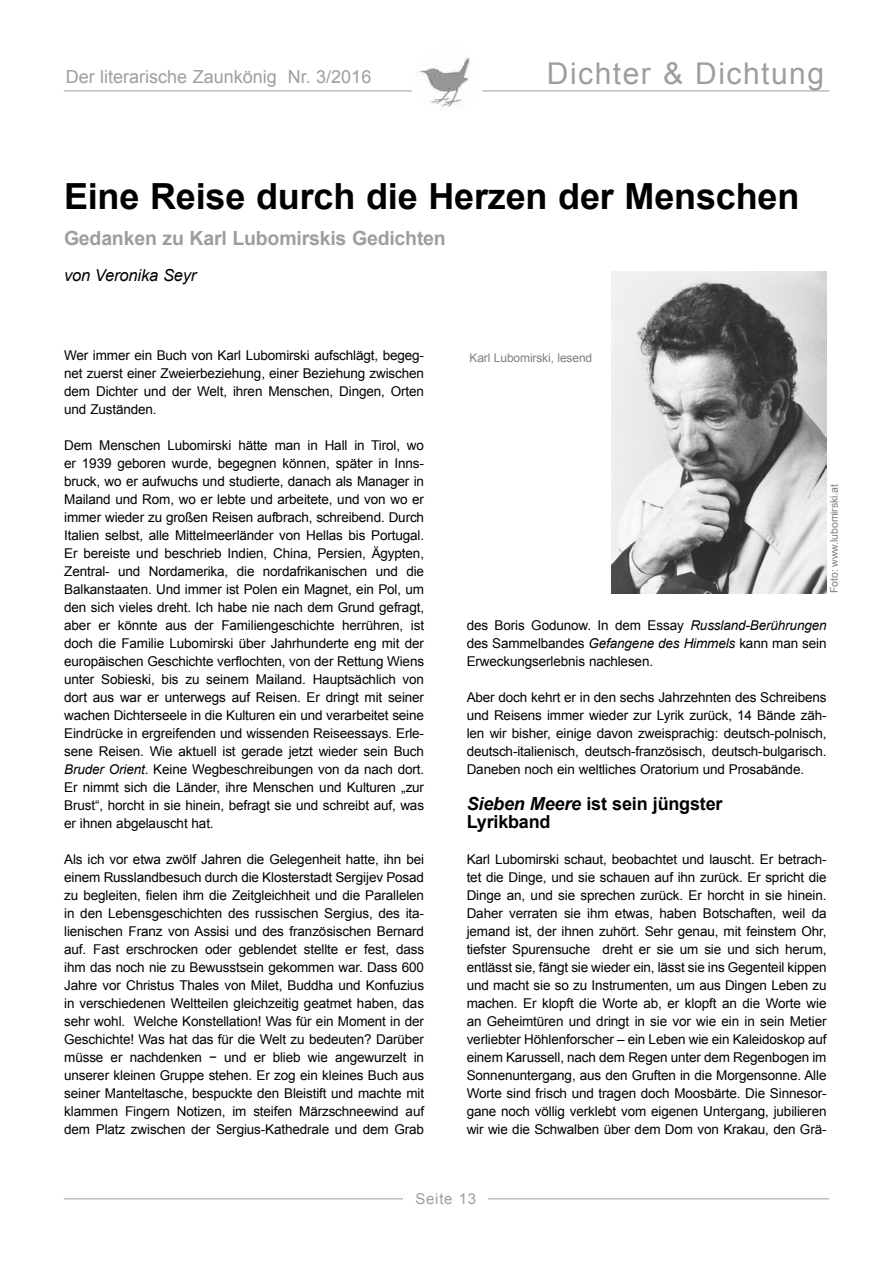
<style>
.page{position:relative;width:893px;height:1263px;background:#fff}
.page>*{position:absolute;margin:0;border:0;box-sizing:border-box;transform-origin:0 0}
.t1{font:700 36px "Arial";letter-spacing:-.005em;color:#000}
.t2{font:30px "Arial";letter-spacing:.05em;color:#9c9e9f}
.t3{font:700 19.5px "Arial";letter-spacing:-.01em;color:#9c9e9f}
.t4{font:700 18px/18px "Arial";letter-spacing:-.01em;color:#000}
.t5{font:18px "Arial";color:#9c9e9f}
.t6{font:italic 16.5px "Arial";letter-spacing:-.01em;color:#000}
.t7{font:15px "Arial";letter-spacing:.05em;color:#9c9e9f}
.t8{font:13.5px/18px "Arial";letter-spacing:-.01em;color:#000;text-align:justify}
.t9{font:12px "Arial";letter-spacing:-.01em;color:#808080}
.t10{font:10.5px "Arial";letter-spacing:-.01em;color:#808080}
.s1{font-style:italic}
</style>
<div class="page">
<img style="left:611px;top:272px;width:215px;height:321px">
<hr style="left:64px;top:91px;width:765px;height:1px;background:#9c9e9f">
<div style="left:410px;top:45px;width:69px;height:69px;background:#fff;border-radius:50%"></div>
<hr style="left:64px;top:1198px;width:765px;height:1px;background:#9c9e9f">
<div style="left:404px;top:1191px;width:84px;height:27px;background:#fff"></div>
<img style="left:417px;top:58px;width:63px;height:52px">
<div style="left:415px;top:45px;width:69px;height:69px;border:1px solid #fff;border-radius:50%"></div>
<h3 class="t5" style="left:66px;top:65px;width:307px">Der literarische Zaunkönig Nr. 3/2016</h3>
<h2 class="t2" style="left:547px;top:54px;width:279px">Dichter &amp; Dichtung</h2>
<h1 class="t1" style="left:64px;top:173px;width:737px">Eine Reise durch die Herzen der Menschen</h1>
<h3 class="t3" style="left:64px;top:226px;width:383px">Gedanken zu Karl Lubomirskis Gedichten</h3>
<p class="t6" style="left:64px;top:265px;width:134px">von Veronika Seyr</p>
<p class="t8" style="left:64px;top:346px;width:361px">Wer immer ein Buch von Karl Lubomirski aufschlägt, begeg&shy;net zuerst einer Zweierbeziehung, einer Beziehung zwischen dem Dichter und der Welt, ihren Menschen, Dingen, Orten und Zuständen.</p>
<p class="t8" style="left:64px;top:436px;width:361px">Dem Menschen Lubomirski hätte man in Hall in Tirol, wo er 1939 geboren wurde, begegnen können, später in Inns&shy;bruck, wo er aufwuchs und studierte, danach als Manager in Mailand und Rom, wo er lebte und arbeitete, und von wo er immer wieder zu großen Reisen aufbrach, schreibend. Durch Italien selbst, alle Mittelmeerländer von Hellas bis Portugal.<br>Er bereiste und beschrieb Indien, China, Persien, Ägypten, Zentral- und Nordamerika, die nordafrikanischen und die Balkanstaaten. Und immer ist Polen ein Magnet, ein Pol, um den sich vieles dreht. Ich habe nie nach dem Grund gefragt, aber er könnte aus der Familiengeschichte herrühren, ist doch die Familie Lubomirski über Jahrhunderte eng mit der europäischen Geschichte verflochten, von der Rettung Wiens unter Sobieski, bis zu seinem Mailand. Hauptsächlich von dort aus war er unterwegs auf Reisen. Er dringt mit seiner wachen Dichterseele in die Kulturen ein und verarbeitet seine Eindrücke in ergreifenden und wissenden Reiseessays. Erle&shy;sene Reisen. Wie aktuell ist gerade jetzt wieder sein Buch <span class="s1">Bruder Orient</span>. Keine Wegbeschreibungen von da nach dort.<br>Er nimmt sich die Länder, ihre Menschen und Kulturen „zur Brust“, horcht in sie hinein, befragt sie und schreibt auf, was er ihnen abgelauscht hat.</p>
<p class="t8" style="left:64px;top:850px;width:361px">Als ich vor etwa zwölf Jahren die Gelegenheit hatte, ihn bei einem Russlandbesuch durch die Klosterstadt Sergijev Posad zu begleiten, fielen ihm die Zeitgleichheit und die Parallelen in den Lebensgeschichten des russischen Sergius, des ita&shy;lienischen Franz von Assisi und des französischen Bernard auf. Fast erschrocken oder geblendet stellte er fest, dass ihm das noch nie zu Bewusstsein gekommen war. Dass 600<br>Jahre vor Christus Thales von Milet, Buddha und Konfuzius in verschiedenen Weltteilen gleichzeitig geatmet haben, das sehr wohl. Welche Konstellation! Was für ein Moment in der Geschichte! Was hat das für die Welt zu bedeuten? Darüber müsse er nachdenken − und er blieb wie angewurzelt in unserer kleinen Gruppe stehen. Er zog ein kleines Buch aus seiner Manteltasche, bespuckte den Bleistift und machte mit klammen Fingern Notizen, im steifen Märzschneewind auf dem Platz zwischen der Sergius-Kathedrale und dem Grab</p>
<p class="t9" style="left:469px;top:350px;width:124px">Karl Lubomirski, lesend</p>
<p class="t10" style="left:827px;top:593px;width:110px;rotate:-90deg">Foto: www.lubomirski.at</p>
<p class="t8" style="left:467px;top:616px;width:361px">des Boris Godunow. In dem Essay <span class="s1">Russland-Berührungen </span>des Sammelbandes <span class="s1">Gefangene des Himmels</span> kann man sein Erweckungserlebnis nachlesen.</p>
<p class="t8" style="left:467px;top:688px;width:361px">Aber doch kehrt er in den sechs Jahrzehnten des Schreibens und Reisens immer wieder zur Lyrik zurück, 14 Bände zäh&shy;len wir bisher, einige davon zweisprachig: deutsch-polnisch, deutsch-italienisch, deutsch-französisch, deutsch-bulgarisch.<br>Daneben noch ein weltliches Oratorium und Prosabände.</p>
<h3 class="t4" style="left:467px;top:795px;width:257px"><span class="s1">Sieben Meere</span> ist sein jüngster<br>Lyrikband</h3>
<p class="t8" style="left:467px;top:850px;width:361px">Karl Lubomirski schaut, beobachtet und lauscht. Er betrach&shy;tet die Dinge, und sie schauen auf ihn zurück. Er spricht die Dinge an, und sie sprechen zurück. Er horcht in sie hinein.<br>Daher verraten sie ihm etwas, haben Botschaften, weil da jemand ist, der ihnen zuhört. Sehr genau, mit feinstem Ohr, tiefster Spurensuche dreht er sie um sie und sich herum, entlässt sie, fängt sie wieder ein, lässt sie ins Gegenteil kippen und macht sie so zu Instrumenten, um aus Dingen Leben zu machen. Er klopft die Worte ab, er klopft an die Worte wie an Geheimtüren und dringt in sie vor wie ein in sein Metier verliebter Höhlenforscher – ein Leben wie ein Kaleidoskop auf einem Karussell, nach dem Regen unter dem Regenbogen im Sonnenuntergang, aus den Gruften in die Morgensonne. Alle Worte sind frisch und tragen doch Moosbärte. Die Sinnesor&shy;gane noch völlig verklebt vom eigenen Untergang, jubilieren wir wie die Schwalben über dem Dom von Krakau, den Grä-</p>
<p class="t7" style="left:415px;top:1188px;width:62px">Seite 13</p>
</div>
